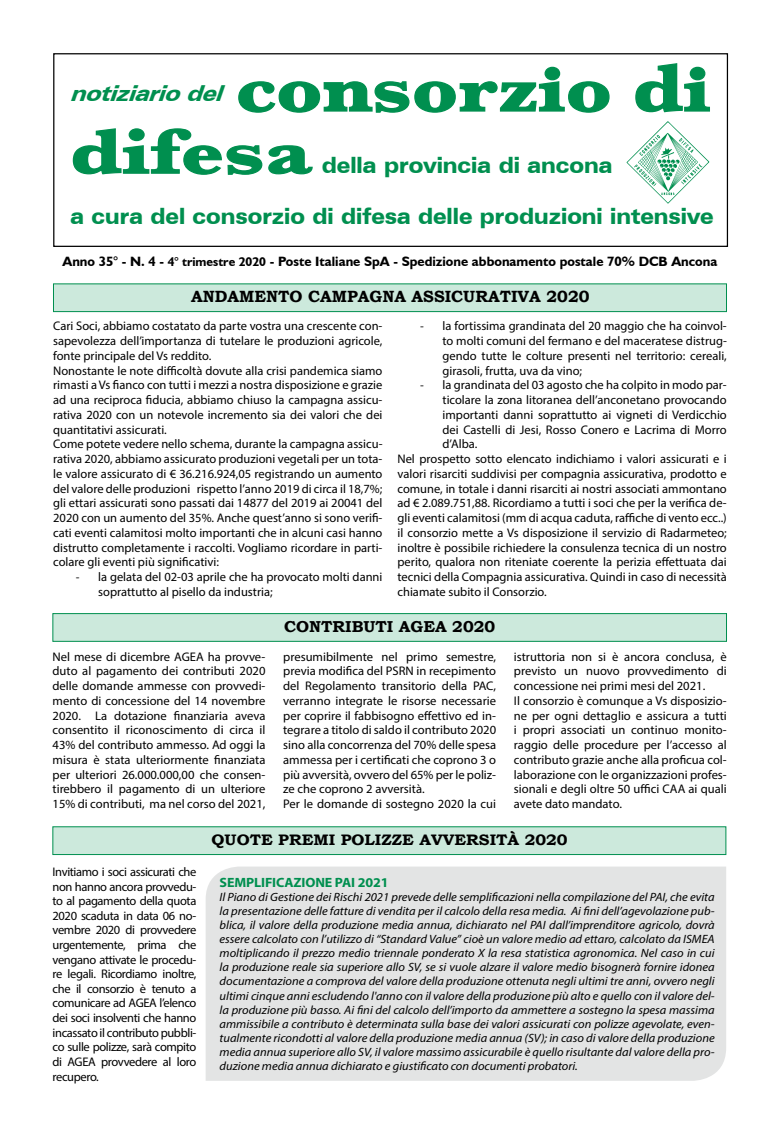
<style>
.page{position:relative;width:780px;height:1134px;background:#fff}
.page>*{position:absolute;margin:0;border:0;box-sizing:border-box;transform-origin:0 0}
.t1{font:900 expanded 22.5px "Zurich BT";color:#008f4f;scale:.86 1}
.t2{font:900 expanded 22.5px "Zurich BT";color:#008f4f;scale:.87 1}
.t3{font:italic 900 expanded 22px "Zurich BT";color:#008f4f;scale:.91 1}
.t4{font:700 16.25px "Bookman Old Style";color:#000}
.t5{font:700 15.88px "Bookman Old Style";color:#000}
.t6{font:700 15.25px "Bookman Old Style";color:#000;scale:1.07 1}
.t7{font:700 13.5px "Humanist 521 BT";color:#000}
.t8{font:700 13.5px "Myriad Pro";letter-spacing:-.01em;color:#008f4f;scale:1.04 1}
.t9{font:12.5px/14.8px "Myriad Pro";color:#000}
.t10{font:italic 12px/14.1px "Myriad Pro";color:#000;text-align:justify;scale:1.04 1}
.s1{font-size:12.5px}
.s2{font-family:"Calibri"}
</style>
<div class="page">
<div style="left:53px;top:53px;width:675px;height:194px;border:1px solid #000"></div>
<svg style="left:238px;top:63px;width:472px;height:50px"></svg>
<svg style="left:72px;top:128px;width:241px;height:47px"></svg>
<svg style="left:626px;top:121px;width:83px;height:83px"></svg>
<div style="left:53px;top:284px;width:673px;height:28px;background:#cce9dc;border:1px solid #008f4f"></div>
<div style="left:53px;top:613px;width:673px;height:29px;background:#cce9dc;border:1px solid #008f4f"></div>
<div style="left:206px;top:866px;width:520px;height:215px;background:#e3e4e4"></div>
<div style="left:53px;top:826px;width:673px;height:29px;background:#cce9dc;border:1px solid #008f4f"></div>
<h2 class="t3" style="left:70px;top:80px;width:178px">notiziariodel</h2>
<h1 class="t2" style="left:322px;top:152px;width:336px">della provincia di ancona</h1>
<h1 class="t1" style="left:71px;top:202px;width:749px">a cura del consorzio di difesa delle produzioni intensive</h1>
<p class="t7" style="left:63px;top:253px;width:656px">Anno 35° - N. 4 - <span class="s1">4° trimestre 2020</span> - Poste Italiane SpA - Spedizione abbonamento postale 70% DCB Ancona</p>
<h3 class="t4" style="left:191px;top:287px;width:400px">ANDAMENTO CAMPAGNA ASSICURATIVA 2020</h3>
<p class="t9" style="left:53px;top:319px;width:331px">Cari Soci, abbiamo costatato da parte vostra una crescente con&shy;sapevolezza dell’importanza di tutelare le produzioni agricole, fonte principale del Vs reddito.<br>Nonostante le note difficoltà dovute alla crisi pandemica siamo rimasti a Vs fianco con tutti i mezzi a nostra disposizione e grazie ad una reciproca fiducia, abbiamo chiuso la campagna assicu&shy;rativa 2020 con un notevole incremento sia dei valori che dei quantitativi assicurati.<br>Come potete vedere nello schema, durante la campagna assicu&shy;rativa 2020, abbiamo assicurato produzioni vegetali per un tota&shy;le valore assicurato di € 36.216.924,05 registrando un aumento del valore delle produzioni rispetto l’anno 2019 di circa il 18,7%; gli ettari assicurati sono passati dai 14877 del 2019 ai 20041 del 2020 con un aumento del 35%. Anche quest’anno si sono verifi&shy;cati eventi calamitosi molto importanti che in alcuni casi hanno distrutto completamente i raccolti. Vogliamo ricordare in parti&shy;colare gli eventi più significativi:</p>
<p class="t9" style="left:98px;top:569px;width:286px;text-indent:-22px"><span class="s2">-</span> la gelata del 02-03 aprile che ha provocato molti danni soprattutto al pisello da industria;</p>
<p class="t9" style="left:442px;top:319px;width:286px;text-align:justify;text-indent:-22px"><span class="s2">-</span> la fortissima grandinata del 20 maggio che ha coinvol&shy;to molti comuni del fermano e del maceratese distrug&shy;gendo tutte le colture presenti nel territorio: cereali, girasoli, frutta, uva da vino;</p>
<p class="t9" style="left:420px;top:378px;width:308px"><span class="s2">-</span> la grandinata del 03 agosto che ha colpito in modo par-</p>
<p class="t9" style="left:442px;top:392px;width:286px">ticolare la zona litoranea dell’anconetano provocando</p>
<p class="t9" style="left:442px;top:407px;width:286px">importanti danni soprattutto ai vigneti di Verdicchio</p>
<p class="t9" style="left:442px;top:422px;width:286px">dei Castelli di Jesi, Rosso Conero e Lacrima di Morro</p>
<p class="t9" style="left:442px;top:437px;width:36px">d’Alba.</p>
<p class="t9" style="left:397px;top:451px;width:331px">Nel prospetto sotto elencato indichiamo i valori assicurati e i</p>
<p class="t9" style="left:397px;top:466px;width:331px">valori risarciti suddivisi per compagnia assicurativa, prodotto e</p>
<p class="t9" style="left:397px;top:481px;width:331px">comune, in totale i danni risarciti ai nostri associati ammontano</p>
<p class="t9" style="left:397px;top:496px;width:331px">ad € 2.089.751,88. Ricordiamo a tutti i soci che per la verifica de-</p>
<p class="t9" style="left:397px;top:510px;width:331px">gli eventi calamitosi (mm di acqua caduta, raffiche di vento ecc..)</p>
<p class="t9" style="left:397px;top:525px;width:331px">il consorzio mette a Vs disposizione il servizio di Radarmeteo;</p>
<p class="t9" style="left:397px;top:540px;width:331px">inoltre è possibile richiedere la consulenza tecnica di un nostro</p>
<p class="t9" style="left:397px;top:555px;width:331px">perito, qualora non riteniate coerente la perizia effettuata dai</p>
<p class="t9" style="left:397px;top:569px;width:331px">tecnici della Compagnia assicurativa. Quindi in caso di necessità</p>
<p class="t9" style="left:397px;top:584px;width:151px">chiamate subito il Consorzio.</p>
<p class="t5" style="left:284px;top:617px;width:212px">CONTRIBUTI AGEA 2020</p>
<p class="t9" style="left:53px;top:649px;width:214px;text-align:justify">Nel mese di dicembre AGEA ha provve&shy;duto al pagamento dei contributi 2020 delle domande ammesse con provvedi&shy;mento di concessione del 14 novembre 2020. La dotazione finanziaria aveva consentito il riconoscimento di circa il 43% del contributo ammesso. Ad oggi la misura è stata ulteriormente finanziata per ulteriori 26.000.000,00 che consen&shy;tirebbero il pagamento di un ulteriore 15% di contributi, ma nel corso del 2021,</p>
<p class="t9" style="left:283px;top:649px;width:214px">presumibilmente nel primo semestre, previa modifica del PSRN in recepimento del Regolamento transitorio della PAC, verranno integrate le risorse necessarie per coprire il fabbisogno effettivo ed in&shy;tegrare a titolo di saldo il contributo 2020 sino alla concorrenza del 70% delle spesa ammessa per i certificati che coprono 3 o più avversità, ovvero del 65% per le poliz&shy;ze che coprono 2 avversità.<br>Per le domande di sostegno 2020 la cui</p>
<p class="t9" style="left:514px;top:649px;width:214px">istruttoria non si è ancora conclusa, è previsto un nuovo provvedimento di concessione nei primi mesi del 2021.<br>Il consorzio è comunque a Vs disposizio&shy;ne per ogni dettaglio e assicura a tutti i propri associati un continuo monito&shy;raggio delle procedure per l’accesso al contributo grazie anche alla proficua col&shy;laborazione con le organizzazioni profes&shy;sionali e degli oltre 50 uffici CAA ai quali avete dato mandato.</p>
<p class="t9" style="left:53px;top:864px;width:145px;text-align:justify">Invitiamo i soci assicurati che non hanno ancora provvedu&shy;to al pagamento della quota 2020 scaduta in data 06 no&shy;vembre 2020 di provvedere urgentemente, prima che vengano attivate le procedu&shy;re legali. Ricordiamo inoltre, che il consorzio è tenuto a comunicare ad AGEA l’elenco dei soci insolventi che hanno incassato il contributo pubbli&shy;co sulle polizze, sarà compito di AGEA provvedere al loro recupero.</p>
<p class="t6" style="left:212px;top:831px;width:334px">QUOTE PREMI POLIZZE AVVERSITÀ 2020</p>
<p class="t8" style="left:219px;top:873px;width:164px">SEMPLIFICAZIONE PAI 2021</p>
<p class="t10" style="left:219px;top:889px;width:477px">Il Piano di Gestione dei Rischi 2021 prevede delle semplificazioni nella compilazione del PAI, che evita la presentazione delle fatture di vendita per il calcolo della resa media. Ai fini dell’agevolazione pub&shy;blica, il valore della produzione media annua, dichiarato nel PAI dall’imprenditore agricolo, dovrà essere calcolato con l’utilizzo di “Standard Value” cioè un valore medio ad ettaro, calcolato da ISMEA moltiplicando il prezzo medio triennale ponderato X la resa statistica agronomica. Nel caso in cui la produzione reale sia superiore allo SV, se si vuole alzare il valore medio bisognerà fornire idonea documentazione a comprova del valore della produzione ottenuta negli ultimi tre anni, ovvero negli ultimi cinque anni escludendo l'anno con il valore della produzione più alto e quello con il valore del&shy;la produzione più basso. Ai fini del calcolo dell’importo da ammettere a sostegno la spesa massima ammissibile a contributo è determinata sulla base dei valori assicurati con polizze agevolate, even&shy;tualmente ricondotti al valore della produzione media annua (SV); in caso di valore della produzione media annua superiore allo SV, il valore massimo assicurabile è quello risultante dal valore della pro&shy;duzione media annua dichiarato e giustificato con documenti probatori.</p>
</div>
